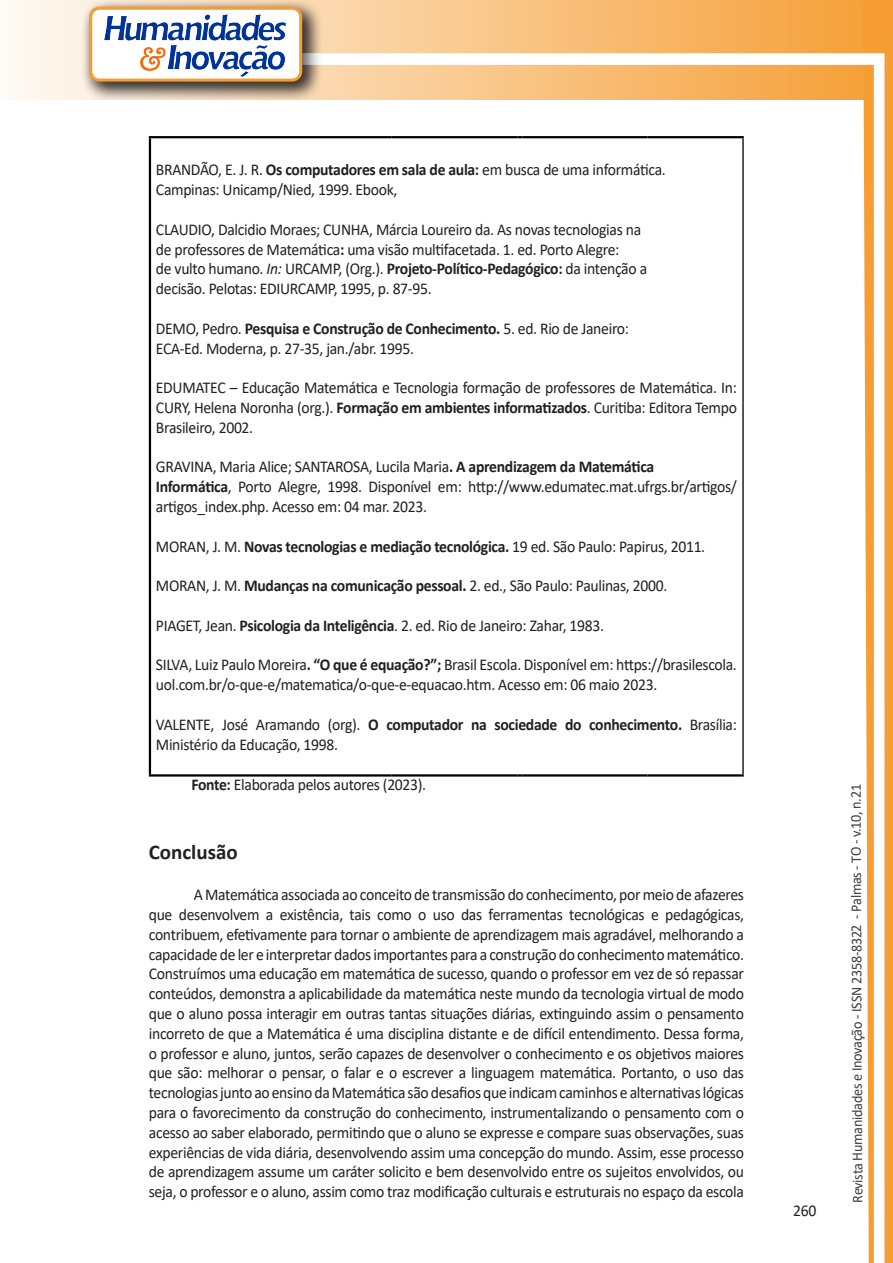
<style>
.page{position:relative;width:893px;height:1263px;background:#fff}
.page>*{position:absolute;margin:0;border:0;box-sizing:border-box;transform-origin:0 0}
.Titulo_2{font:700 21px "Calibri";color:#231f20}
.texto{font:16.5px/19.8px "Calibri";letter-spacing:-.02em;color:#231f20;scale:.95 1}
.texto-2{font:700 16.5px "Calibri";letter-spacing:-.02em;color:#231f20;scale:.95 1}
.t1{font:15px "Calibri";letter-spacing:-.025em;color:#3e3e3f;scale:.95 1}
.s1{font-weight:700}
.s2{font-style:italic}
.s3{font-weight:400}
</style>
<div class="page">
<svg style="left:5px;top:0;width:858px;height:100px;background:#f9c484"></svg>
<div style="left:302px;top:53px;width:582px;height:12px;background:#fff;border:2px solid #fff"></div>
<svg style="left:863px;top:0;width:30px;height:1263px"></svg>
<div style="left:81px;top:0;width:241px;height:102px;background:#231f20;opacity:.75"></div>
<div style="left:91px;top:8px;width:210px;height:72px;background:#fff;border-radius:9px"></div>
<img style="left:104px;top:14px;width:181px;height:62px">
<div style="left:89px;top:7px;width:213px;height:75px;border:3px solid #f69e34;border-radius:9px"></div>
<hr style="left:742px;top:138px;width:2px;height:636px;background:#231f20">
<hr style="left:149px;top:136px;width:242px;height:2px;background:#000">
<hr style="left:391px;top:136px;width:127px;height:2px;background:#000">
<hr style="left:522px;top:136px;width:125px;height:2px;background:#000">
<hr style="left:647px;top:136px;width:97px;height:2px;background:#000">
<hr style="left:149px;top:774px;width:242px;height:2px;background:#000">
<hr style="left:391px;top:774px;width:127px;height:2px;background:#000">
<hr style="left:522px;top:774px;width:125px;height:2px;background:#000">
<hr style="left:647px;top:774px;width:97px;height:2px;background:#000">
<hr style="left:149px;top:138px;width:2px;height:636px;background:#000">
<p class="texto" style="left:156px;top:160px;width:538px">BRANDÃO, E. J. R. <span class="s1">Os computadores em sala de aula:</span> em busca de uma informática.</p>
<p class="texto" style="left:156px;top:179px;width:256px">Campinas: Unicamp/Nied, 1999. Ebook,</p>
<p class="texto" style="left:156px;top:219px;width:512px">CLAUDIO, Dalcidio Moraes; CUNHA, Márcia Loureiro da. As novas tecnologias na</p>
<p class="texto" style="left:156px;top:239px;width:489px">de professores de Matemática<span class="s1">:</span> uma visão multifacetada. 1. ed. Porto Alegre:</p>
<p class="texto" style="left:156px;top:259px;width:519px">de vulto humano. <span class="s2">In:</span> URCAMP, (Org.). <span class="s1">Projeto-Político-Pedagógico:</span> da intenção a</p>
<p class="texto" style="left:156px;top:278px;width:292px">decisão. Pelotas: EDIURCAMP, 1995, p. 87-95.</p>
<p class="texto-2" style="left:156px;top:317px;width:499px"><span class="s3">DEMO, Pedro.</span> Pesquisa e Construção de Conhecimento. <span class="s3">5. ed. Rio de Janeiro:</span></p>
<p class="texto" style="left:156px;top:338px;width:273px">ECA-Ed. Moderna, p. 27-35, jan./abr. 1995.</p>
<p class="texto" style="left:156px;top:377px;width:613px;text-align:justify">EDUMATEC – Educação Matemática e Tecnologia formação de professores de Matemática. In:<br>CURY, Helena Noronha (org.). <span class="s1">Formação em ambientes informatizados</span>. Curitiba: Editora Tempo Brasileiro, 2002.</p>
<p class="texto" style="left:156px;top:457px;width:526px">GRAVINA, Maria Alice; SANTAROSA, Lucila Maria<span class="s1">. A aprendizagem da Matemática</span></p>
<p class="texto" style="left:156px;top:476px;width:613px"><span class="s1">Informática</span>, Porto Alegre, 1998. Disponível em: http://www.edumatec.mat.ufrgs.br/artigos/ artigos_index.php. Acesso em: 04 mar. 2023.</p>
<p class="texto" style="left:156px;top:536px;width:580px">MORAN, J. M. <span class="s1">Novas tecnologias e mediação tecnológica.</span> 19 ed. São Paulo: Papirus, 2011.</p>
<p class="texto" style="left:156px;top:575px;width:540px">MORAN, J. M. <span class="s1">Mudanças na comunicação pessoal.</span> 2. ed., São Paulo: Paulinas, 2000.</p>
<p class="texto" style="left:156px;top:615px;width:473px">PIAGET, Jean. <span class="s1">Psicologia da Inteligência</span>. 2. ed. Rio de Janeiro: Zahar, 1983.</p>
<p class="texto" style="left:156px;top:655px;width:613px">SILVA, Luiz Paulo Moreira<span class="s1">. “O que é equação?”;</span> Brasil Escola. Disponível em: https://brasilescola. uol.com.br/o-que-e/matematica/o-que-e-equacao.htm. Acesso em: 06 maio 2023.</p>
<p class="texto" style="left:156px;top:714px;width:613px">VALENTE, José Aramando (org). <span class="s1">O computador na sociedade do conhecimento.</span> Brasília:<br>Ministério da Educação, 1998.</p>
<p class="texto" style="left:191px;top:774px;width:249px"><span class="s1">Fonte:</span> Elaborada pelos autores (2023).</p>
<p class="Titulo_2" style="left:149px;top:837px;width:90px">Conclusão</p>
<p class="texto" style="left:149px;top:884px;width:628px;text-align:justify;text-indent:45px">A Matemática associada ao conceito de transmissão do conhecimento, por meio de afazeres que desenvolvem a existência, tais como o uso das ferramentas tecnológicas e pedagógicas, contribuem, efetivamente para tornar o ambiente de aprendizagem mais agradável, melhorando a capacidade de ler e interpretar dados importantes para a construção do conhecimento matemático.<br>Construímos uma educação em matemática de sucesso, quando o professor em vez de só repassar conteúdos, demonstra a aplicabilidade da matemática neste mundo da tecnologia virtual de modo que o aluno possa interagir em outras tantas situações diárias, extinguindo assim o pensamento incorreto de que a Matemática é uma disciplina distante e de difícil entendimento. Dessa forma, o professor e aluno, juntos, serão capazes de desenvolver o conhecimento e os objetivos maiores que são: melhorar o pensar, o falar e o escrever a linguagem matemática. Portanto, o uso das tecnologias junto ao ensino da Matemática são desafios que indicam caminhos e alternativas lógicas para o favorecimento da construção do conhecimento, instrumentalizando o pensamento com o acesso ao saber elaborado, permitindo que o aluno se expresse e compare suas observações, suas experiências de vida diária, desenvolvendo assim uma concepção do mundo. Assim, esse processo de aprendizagem assume um caráter solicito e bem desenvolvido entre os sujeitos envolvidos, ou seja, o professor e o aluno, assim como traz modificação culturais e estruturais no espaço da escola</p>
<p class="texto" style="left:793px;top:1200px;width:26px">260</p>
<p class="t1" style="left:846px;top:1203px;width:442px;rotate:-90deg">Revista Humanidades e Inovação - ISSN 2358-8322 - Palmas - TO - v.10, n.21</p>
</div>
